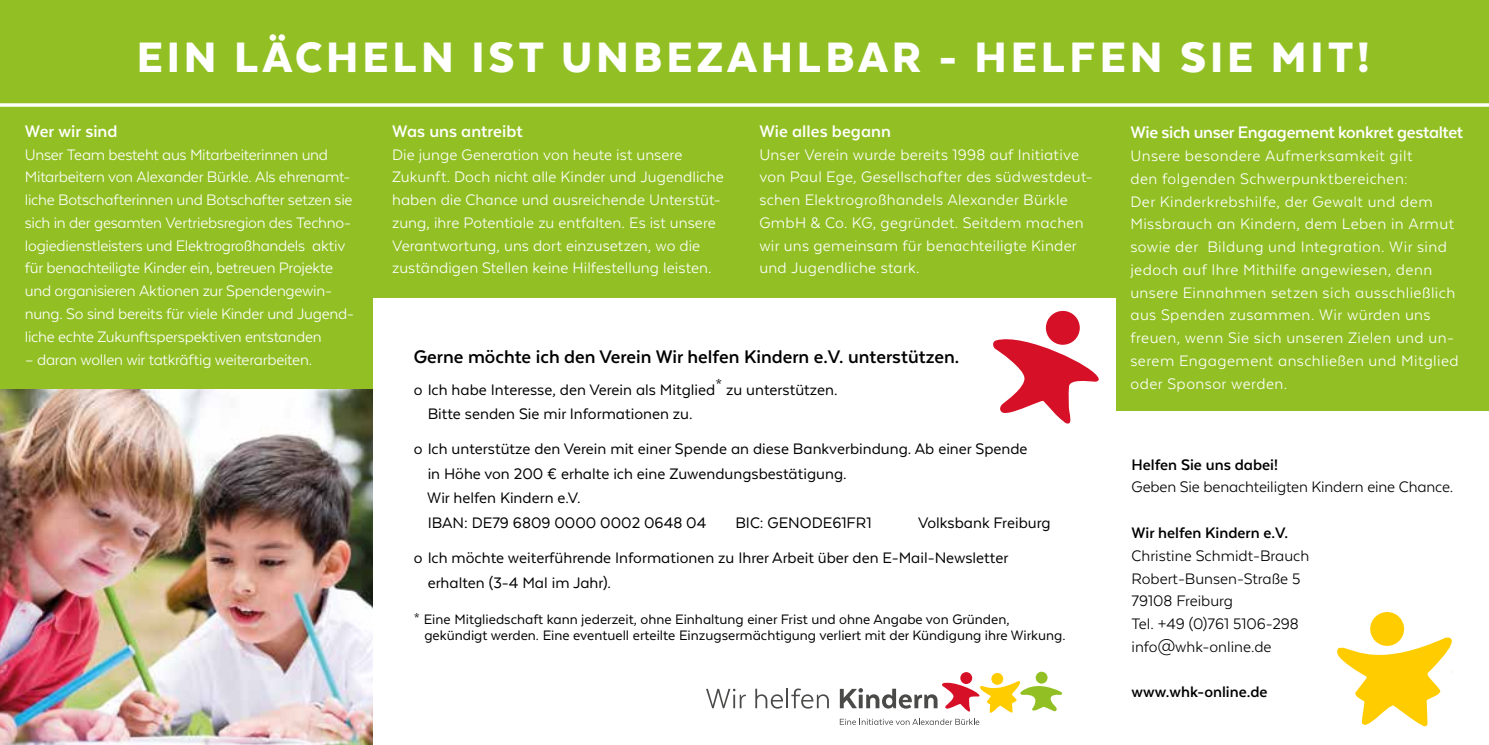
<style>
.page{position:relative;width:1489px;height:745px;background:#fff}
.page>*{position:absolute;margin:0;border:0;box-sizing:border-box;transform-origin:0 0}
.t1{font:900 49px "Texta Alt";letter-spacing:.08em;color:#fff}
.t2{font:700 21px "Texta Alt";color:#000}
.t3{font:700 19.25px "Texta Alt";letter-spacing:-.015em;color:#fff}
.t4{font:700 19.25px "Texta Alt";letter-spacing:.005em;color:#fff}
.t5{font:17.5px/22.8px "Texta Alt";letter-spacing:.005em;color:#fff}
.t6{font:17.5px/24.5px "Texta Alt";color:#000}
.t7{font:17.5px/22.8px "Texta Alt";letter-spacing:-.015em;color:#fff}
.t8{font:17.5px/22.8px "Texta Alt";letter-spacing:.025em;color:#fff}
.t9{font:17.5px/22.8px "Texta Alt";color:#000}
.t10{font:700 17.5px "Texta Alt";color:#000}
.t11{font:17.5px "Texta Alt";letter-spacing:-.015em;color:#fff;scale:1.3 1}
.t12{font:15.75px/15.8px "Texta Alt";color:#000}
</style>
<div class="page">
<div style="left:1116px;top:86px;width:372px;height:324px;background:#92c024"></div>
<div style="left:0;top:47px;width:372px;height:372px;background:#92c024"></div>
<div style="left:0;top:0;width:1488px;height:298px;background:#92c024"></div>
<svg style="left:993px;top:332px;width:106px;height:92px"></svg>
<div style="left:1045px;top:310px;width:35px;height:35px;background:#d61026;border-radius:50%"></div>
<div style="left:1369px;top:611px;width:35px;height:34px;background:#fc0;border-radius:50%"></div>
<svg style="left:1337px;top:627px;width:115px;height:100px"></svg>
<svg style="left:0;top:103px;width:1488px;height:4px;background:#f1f7e4"></svg>
<img style="left:0;top:389px;width:372px;height:355px">
<svg style="left:706px;top:688px;width:40px;height:19px"></svg>
<svg style="left:755px;top:688px;width:73px;height:20px"></svg>
<svg style="left:839px;top:718px;width:140px;height:6px"></svg>
<div style="left:1035px;top:671px;width:12px;height:12px;background:#92c024;border-radius:50%"></div>
<svg style="left:991px;top:672px;width:12px;height:12px"></svg>
<svg style="left:839px;top:679px;width:223px;height:33px"></svg>
<div style="left:960px;top:671px;width:12px;height:12px;background:#d61026;border-radius:50%"></div>
<h1 class="t1" style="left:137px;top:31px;width:1234px">EIN LÄCHELN IST UNBEZAHLBAR - HELFEN SIE MIT!</h1>
<p class="t3" style="left:25px;top:121px;width:94px">Wer wir sind</p>
<p class="t7" style="left:25px;top:143px;width:331px">Unser Team besteht aus Mitarbeiterinnen und Mitarbeitern von Alexander Bürkle. Als ehrenamt&shy;liche Botschafterinnen und Botschafter setzen sie sich in der gesamten Vertriebsregion des Techno&shy;logiedienstleisters und Elektrogroßhandels aktiv für benachteiligte Kinder ein, betreuen Projekte und organisieren Aktionen zur Spendengewin&shy;nung. So sind bereits für viele Kinder und Jugend&shy;liche echte Zukunftsperspektiven entstanden</p>
<p class="t11" style="left:25px;top:350px;width:222px">- daran wollen wir tatkräftig weiterarbeiten.</p>
<p class="t3" style="left:392px;top:121px;width:132px">Was uns antreibt</p>
<p class="t5" style="left:392px;top:143px;width:333px">Die junge Generation von heute ist unsere Zukunft. Doch nicht alle Kinder und Jugendliche haben die Chance und ausreichende Unterstüt&shy;zung, ihre Potentiale zu entfalten. Es ist unsere Verantwortung, uns dort einzusetzen, wo die zuständigen Stellen keine Hilfestellung leisten.</p>
<p class="t4" style="left:759px;top:121px;width:133px">Wie alles begann</p>
<p class="t5" style="left:759px;top:143px;width:335px">Unser Verein wurde bereits 1998 auf Initiative von Paul Ege, Gesellschafter des südwestdeut&shy;schen Elektrogroßhandels Alexander Bürkle GmbH &amp; Co. KG, gegründet. Seitdem machen wir uns gemeinsam für benachteiligte Kinder und Jugendliche stark.</p>
<p class="t2" style="left:414px;top:346px;width:547px">Gerne möchte ich den Verein Wir helfen Kindern e.V. unterstützen.</p>
<p class="t6" style="left:427px;top:377px;width:411px;text-indent:-14px">o Ich habe Interesse, den Verein als Mitglied* zu unterstützen.<br>Bitte senden Sie mir Informationen zu.</p>
<p class="t6" style="left:427px;top:436px;width:602px;text-indent:-13px">o Ich unterstütze den Verein mit einer Spende an diese Bankverbindung. Ab einer Spende in Höhe von 200 € erhalte ich eine Zuwendungsbestätigung.<br>Wir helfen Kindern e.V.<br>IBAN: DE79 6809 0000 0002 0648 04</p>
<p class="t6" style="left:735px;top:510px;width:138px">BIC: GENODE61FR1</p>
<p class="t6" style="left:414px;top:504px;width:638px;line-height:35px;text-indent:504px">Volksbank Freiburg o Ich möchte weiterführende Informationen zu Ihrer Arbeit über den E-Mail-Newsletter</p>
<p class="t6" style="left:427px;top:569px;width:185px">erhalten (3-4 Mal im Jahr).</p>
<p class="t12" style="left:424px;top:611px;width:642px;text-indent:-11px">* Eine Mitgliedschaft kann jederzeit, ohne Einhaltung einer Frist und ohne Angabe von Gründen, gekündigt werden. Eine eventuell erteilte Einzugsermächtigung verliert mit der Kündigung ihre Wirkung.</p>
<p class="t3" style="left:1130px;top:122px;width:334px">Wie sich unser Engagement konkret gestaltet</p>
<p class="t8" style="left:1130px;top:144px;width:330px">Unsere besondere Aufmerksamkeit gilt<br>den folgenden Schwerpunktbereichen:<br>Der Kinderkrebshilfe, der Gewalt und dem Missbrauch an Kindern, dem Leben in Armut sowie der Bildung und Integration. Wir sind jedoch auf Ihre Mithilfe angewiesen, denn unsere Einnahmen setzen sich ausschließlich aus Spenden zusammen. Wir würden uns freuen, wenn Sie sich unseren Zielen und un&shy;serem Engagement anschließen und Mitglied oder Sponsor werden.</p>
<p class="t10" style="left:1131px;top:455px;width:148px">Helfen Sie uns dabei!</p>
<p class="t9" style="left:1131px;top:475px;width:323px">Geben Sie benachteiligten Kindern eine Chance.</p>
<p class="t10" style="left:1131px;top:523px;width:158px">Wir helfen Kindern e.V.</p>
<p class="t9" style="left:1131px;top:543px;width:179px">Christine Schmidt-Brauch<br>Robert-Bunsen-Straße 5<br>79108 Freiburg<br>Tel. +49 (0)761 5106-298 info@whk-online.de</p>
<p class="t10" style="left:1131px;top:682px;width:137px">www.whk-online.de</p>
</div>
